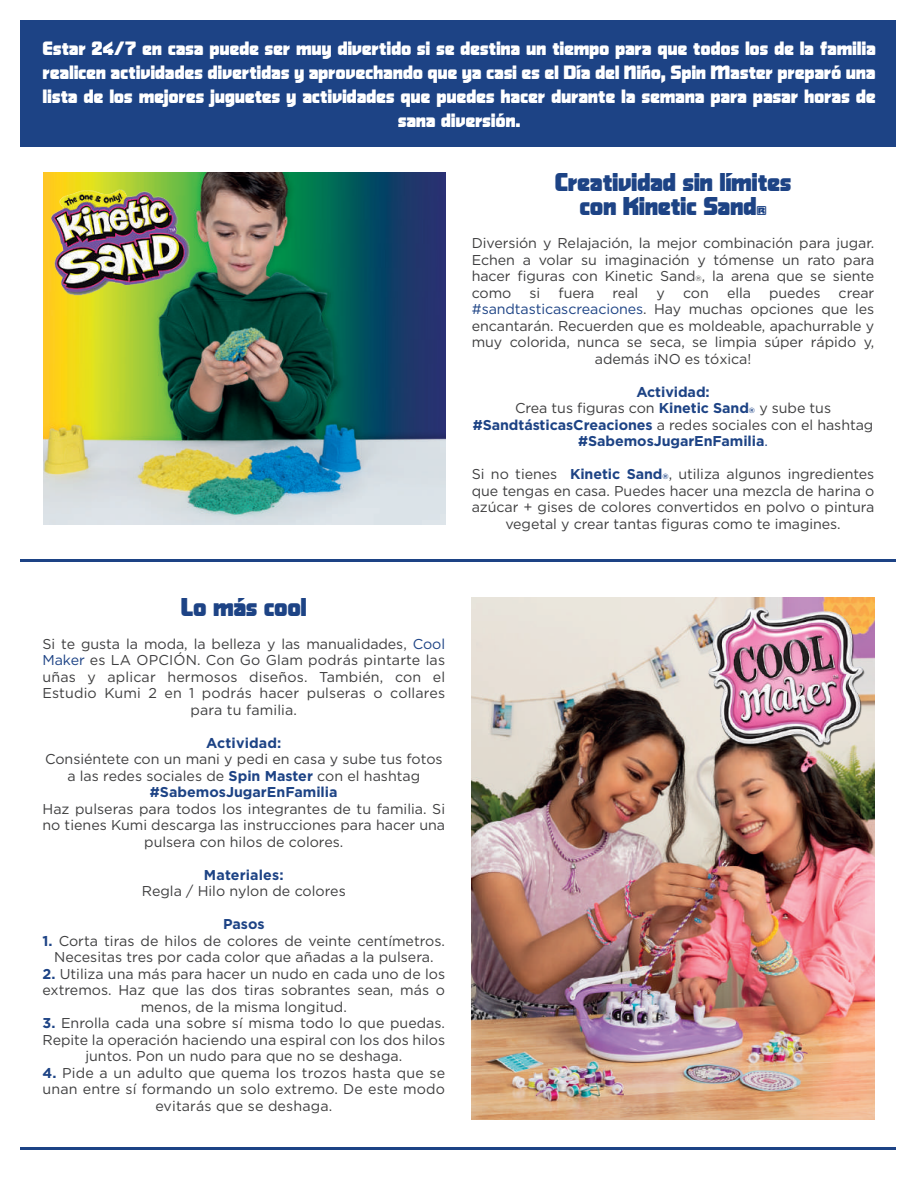
<style>
.page{position:relative;width:918px;height:1188px;background:#fff}
.page>*{position:absolute;margin:0;border:0;box-sizing:border-box;transform-origin:0 0}
.t1{font:24px/24px "Alphaville Ultra";letter-spacing:.01em;color:#1d4385;text-align:center}
.t2{font:18px/24px "Alphaville Ultra";letter-spacing:.02em;color:#fff;text-align:center}
.t3{font:14.25px/16.5px "Gotham";color:#3e3e3f;text-align:center}
.t4{font:700 14.25px/16.5px "Gotham";letter-spacing:-.005em;color:#1d4385;text-align:center}
.s1{color:#1d4385}
.s2{font-weight:700;color:#1d4385}
.s3{font-size:12px}
.s4{font-size:7.5px}
.s5{font-weight:400;color:#3e3e3f}
.s6{font-weight:400}
.s7{font-weight:700;font-size:7.5px;color:#1d4385}
</style>
<div class="page">
<div style="left:21px;top:21px;width:875px;height:126px;background:#1d4385"></div>
<hr style="left:21px;top:1147px;width:875px;height:3px;background:#1d4385">
<hr style="left:21px;top:559px;width:875px;height:3px;background:#1d4385">
<img style="left:43px;top:172px;width:403px;height:353px">
<img style="left:471px;top:598px;width:404px;height:521px">
<img style="left:692px;top:597px;width:183px;height:162px">
<img style="left:51px;top:190px;width:138px;height:105px">
<p class="t2" style="left:43px;top:36px;width:834px">Estar 24/7 en casa puede ser muy divertido si se destina un tiempo para que todos los de la familia realicen actividades divertidas y aprovechando que ya casi es el Día del Niño, Spin Master preparó una lista de los mejores juguetes y actividades que puedes hacer durante la semana para pasar horas de sana diversión.</p>
<h1 class="t1" style="left:181px;top:594px;width:127px">Lo más cool</h1>
<p class="t3" style="left:43px;top:635px;width:404px">Si te gusta la moda, la belleza y las manualidades, <span class="s1">Cool Maker</span> es LA OPCIÓN. Con Go Glam podrás pintarte las uñas y aplicar hermosos diseños. También, con el Estudio Kumi 2 en 1 podrás hacer pulseras o collares para tu familia.</p>
<p class="t4" style="left:206px;top:734px;width:77px">Actividad:</p>
<p class="t3" style="left:45px;top:751px;width:399px">Consiéntete con un mani y pedi en casa y sube tus fotos a las redes sociales de <span class="s2">Spin Master</span> con el hashtag <span class="s2">#SabemosJugarEnFamilia</span></p>
<p class="t3" style="left:43px;top:800px;width:404px">Haz pulseras para todos los integrantes de tu familia. Si no tienes Kumi descarga las instrucciones para hacer una pulsera con hilos de colores.</p>
<p class="t4" style="left:204px;top:866px;width:81px">Materiales:</p>
<p class="t3" style="left:142px;top:883px;width:205px">Regla / Hilo nylon de colores</p>
<p class="t4" style="left:223px;top:915px;width:43px">Pasos</p>
<p class="t3" style="left:43px;top:932px;width:404px"><span class="s2">1.</span> Corta tiras de hilos de colores de veinte centímetros.<br>Necesitas tres por cada color que añadas a la pulsera.</p>
<p class="t3" style="left:43px;top:965px;width:404px"><span class="s2">2.</span> Utiliza una más para hacer un nudo en cada uno de los extremos. Haz que las dos tiras sobrantes sean, más o menos, de la misma longitud.</p>
<p class="t3" style="left:43px;top:1015px;width:404px"><span class="s2">3.</span> Enrolla cada una sobre sí misma todo lo que puedas.<br>Repite la operación haciendo una espiral con los dos hilos juntos. Pon un nudo para que no se deshaga.</p>
<p class="t3" style="left:43px;top:1064px;width:404px"><span class="s2">4.</span> Pide a un adulto que quema los trozos hasta que se unan entre sí formando un solo extremo. De este modo evitarás que se deshaga.</p>
<h1 class="t1" style="left:555px;top:169px;width:238px">Creatividad sin límites con Kinetic Sand<span class="s3">®</span></h1>
<p class="t3" style="left:472px;top:235px;width:404px;text-align:justify">Diversión y Relajación, la mejor combinación para jugar.<br>Echen a volar su imaginación y tómense un rato para hacer figuras con Kinetic Sand<span class="s4">®</span>, la arena que se siente como</p>
<p class="t3" style="left:530px;top:284px;width:12px">si</p>
<p class="t3" style="left:559px;top:284px;width:37px">fuera</p>
<p class="t3" style="left:613px;top:284px;width:27px">real</p>
<p class="t3" style="left:656px;top:284px;width:10px">y</p>
<p class="t3" style="left:683px;top:284px;width:27px">con</p>
<p class="t3" style="left:727px;top:284px;width:25px">ella</p>
<p class="t3" style="left:769px;top:284px;width:53px">puedes</p>
<p class="t3" style="left:839px;top:284px;width:37px">crear</p>
<p class="t3" style="left:472px;top:301px;width:404px"><span class="s1">#sandtasticascreaciones</span>. Hay muchas opciones que les</p>
<p class="t3" style="left:472px;top:317px;width:404px">encantarán. Recuerden que es moldeable, apachurrable y</p>
<p class="t3" style="left:472px;top:334px;width:404px">muy colorida, nunca se seca, se limpia súper rápido y,</p>
<p class="t3" style="left:595px;top:350px;width:158px">además ¡NO es tóxica!</p>
<p class="t4" style="left:473px;top:383px;width:402px">Actividad:<br><span class="s5">Crea tus figuras con</span> Kinetic Sand<span class="s4">®</span> <span class="s5">y sube tus </span>#SandtásticasCreaciones <span class="s5">a redes sociales con el hashtag </span>#SabemosJugarEnFamilia<span class="s6">.</span></p>
<p class="t3" style="left:472px;top:466px;width:404px">Si no tienes <span class="s2">Kinetic Sand</span><span class="s7">®</span>, utiliza algunos ingredientes que tengas en casa. Puedes hacer una mezcla de harina o azúcar + gises de colores convertidos en polvo o pintura vegetal y crear tantas figuras como te imagines.</p>
</div>
